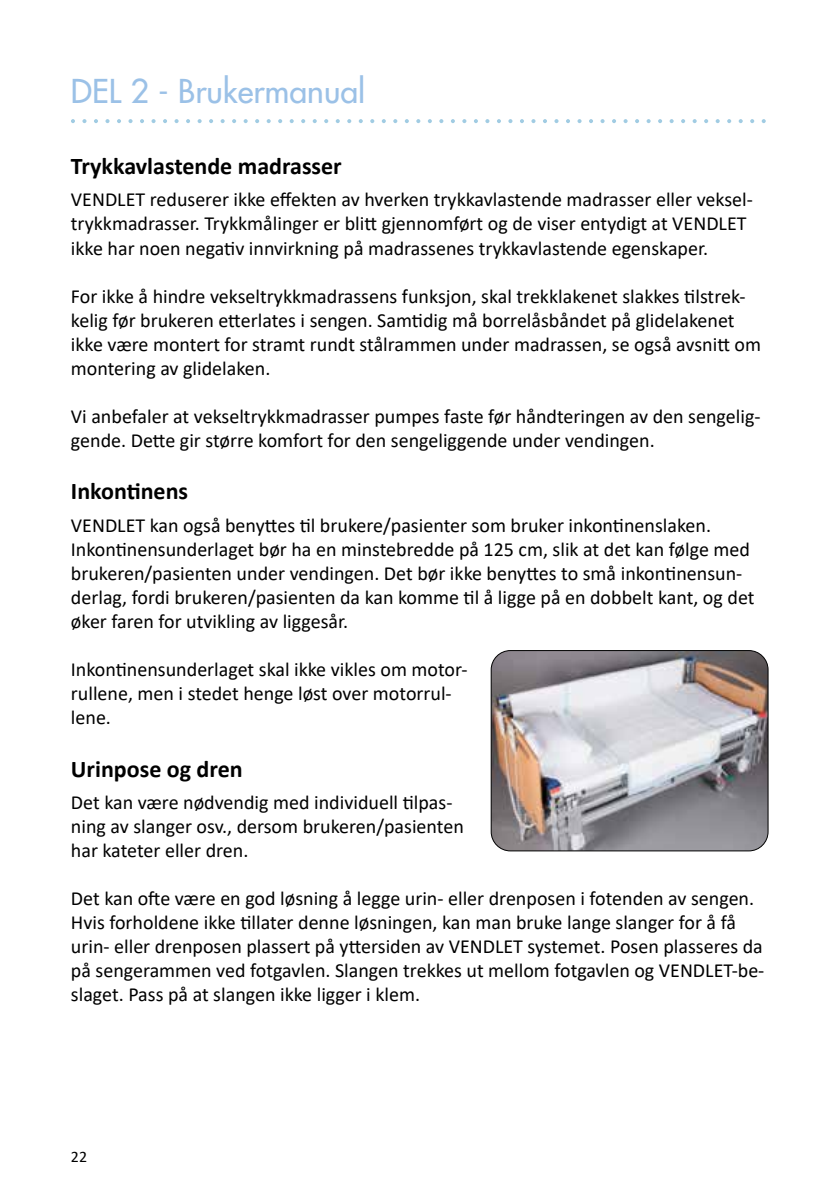
<style>
.page{position:relative;width:840px;height:1191px;background:#fff}
.page>*{position:absolute;margin:0;border:0;box-sizing:border-box;transform-origin:0 0}
.t1{font:32px "Futura";color:#9bc1e7}
.t2{font:700 24px "Calibri";color:#000}
.t3{font:20px/24px "Calibri";color:#000}
.t4{font:16px "Calibri";color:#000}
</style>
<div class="page">
<svg style="left:71px;top:119px;width:4px;height:4px"></svg>
<svg style="left:82px;top:119px;width:4px;height:4px"></svg>
<svg style="left:94px;top:119px;width:4px;height:4px"></svg>
<svg style="left:105px;top:119px;width:4px;height:4px"></svg>
<svg style="left:117px;top:119px;width:4px;height:4px"></svg>
<svg style="left:128px;top:119px;width:4px;height:4px"></svg>
<svg style="left:140px;top:119px;width:4px;height:4px"></svg>
<svg style="left:151px;top:119px;width:4px;height:4px"></svg>
<svg style="left:163px;top:119px;width:4px;height:4px"></svg>
<svg style="left:174px;top:119px;width:4px;height:4px"></svg>
<svg style="left:186px;top:119px;width:4px;height:4px"></svg>
<svg style="left:197px;top:119px;width:4px;height:4px"></svg>
<svg style="left:209px;top:119px;width:4px;height:4px"></svg>
<svg style="left:220px;top:119px;width:4px;height:4px"></svg>
<svg style="left:232px;top:119px;width:4px;height:4px"></svg>
<svg style="left:243px;top:119px;width:4px;height:4px"></svg>
<svg style="left:255px;top:119px;width:4px;height:4px"></svg>
<svg style="left:266px;top:119px;width:4px;height:4px"></svg>
<svg style="left:278px;top:119px;width:4px;height:4px"></svg>
<svg style="left:289px;top:119px;width:4px;height:4px"></svg>
<svg style="left:301px;top:119px;width:4px;height:4px"></svg>
<svg style="left:312px;top:119px;width:4px;height:4px"></svg>
<svg style="left:324px;top:119px;width:4px;height:4px"></svg>
<svg style="left:335px;top:119px;width:4px;height:4px"></svg>
<svg style="left:347px;top:119px;width:4px;height:4px"></svg>
<svg style="left:358px;top:119px;width:4px;height:4px"></svg>
<svg style="left:370px;top:119px;width:4px;height:4px"></svg>
<svg style="left:381px;top:119px;width:4px;height:4px"></svg>
<svg style="left:393px;top:119px;width:4px;height:4px"></svg>
<svg style="left:404px;top:119px;width:4px;height:4px"></svg>
<svg style="left:416px;top:119px;width:4px;height:4px"></svg>
<svg style="left:428px;top:119px;width:3px;height:4px"></svg>
<svg style="left:439px;top:119px;width:4px;height:4px"></svg>
<svg style="left:451px;top:119px;width:3px;height:4px"></svg>
<svg style="left:462px;top:119px;width:4px;height:4px"></svg>
<svg style="left:474px;top:119px;width:3px;height:4px"></svg>
<svg style="left:485px;top:119px;width:4px;height:4px"></svg>
<svg style="left:497px;top:119px;width:3px;height:4px"></svg>
<svg style="left:508px;top:119px;width:4px;height:4px"></svg>
<svg style="left:520px;top:119px;width:3px;height:4px"></svg>
<svg style="left:531px;top:119px;width:4px;height:4px"></svg>
<svg style="left:543px;top:119px;width:3px;height:4px"></svg>
<svg style="left:554px;top:119px;width:4px;height:4px"></svg>
<svg style="left:566px;top:119px;width:3px;height:4px"></svg>
<svg style="left:577px;top:119px;width:4px;height:4px"></svg>
<svg style="left:589px;top:119px;width:3px;height:4px"></svg>
<svg style="left:600px;top:119px;width:4px;height:4px"></svg>
<svg style="left:612px;top:119px;width:3px;height:4px"></svg>
<svg style="left:623px;top:119px;width:4px;height:4px"></svg>
<svg style="left:635px;top:119px;width:3px;height:4px"></svg>
<svg style="left:646px;top:119px;width:4px;height:4px"></svg>
<svg style="left:658px;top:119px;width:3px;height:4px"></svg>
<svg style="left:669px;top:119px;width:4px;height:4px"></svg>
<svg style="left:692px;top:119px;width:4px;height:4px"></svg>
<svg style="left:715px;top:119px;width:4px;height:4px"></svg>
<svg style="left:738px;top:119px;width:4px;height:4px"></svg>
<svg style="left:761px;top:119px;width:4px;height:4px"></svg>
<img style="left:492px;top:650px;width:275px;height:201px">
<div style="left:490px;top:650px;width:277px;height:201px;border:1px solid #000;border-radius:19px"></div>
<h1 class="t1" style="left:71px;top:70px;width:296px">DEL 2 - Brukermanual</h1>
<p class="t2" style="left:71px;top:149px;width:272px">Trykkavlastende madrasser</p>
<p class="t3" style="left:71px;top:187px;width:683px">VENDLET reduserer ikke effekten av hverken trykkavlastende madrasser eller veksel&shy;trykkmadrasser. Trykkmålinger er blitt gjennomført og de viser entydigt at VENDLET ikke har noen negativ innvirkning på madrassenes trykkavlastende egenskaper.</p>
<p class="t3" style="left:71px;top:283px;width:691px">For ikke å hindre vekseltrykkmadrassens funksjon, skal trekklakenet slakkes tilstrek&shy;kelig før brukeren etterlates i sengen. Samtidig må borrelåsbåndet på glidelakenet ikke være montert for stramt rundt stålrammen under madrassen, se også avsnitt om montering av glidelaken.</p>
<p class="t3" style="left:71px;top:403px;width:690px">Vi anbefaler at vekseltrykkmadrasser pumpes faste før håndteringen av den sengelig&shy;gende. Dette gir større komfort for den sengeliggende under vendingen.</p>
<p class="t2" style="left:71px;top:474px;width:119px">Inkontinens</p>
<p class="t3" style="left:71px;top:513px;width:684px">VENDLET kan også benyttes til brukere/pasienter som bruker inkontinenslaken.<br>Inkontinensunderlaget bør ha en minstebredde på 125 cm, slik at det kan følge med brukeren/pasienten under vendingen. Det bør ikke benyttes to små inkontinensun&shy;derlag, fordi brukeren/pasienten da kan komme til å ligge på en dobbelt kant, og det øker faren for utvikling av liggesår.</p>
<p class="t3" style="left:71px;top:657px;width:398px">Inkontinensunderlaget skal ikke vikles om motor&shy;rullene, men i stedet henge løst over motorrul&shy;lene.</p>
<p class="t2" style="left:71px;top:752px;width:173px">Urinpose og dren</p>
<p class="t3" style="left:71px;top:790px;width:394px">Det kan være nødvendig med individuell tilpas&shy;ning av slanger osv., dersom brukeren/pasienten har kateter eller dren.</p>
<p class="t3" style="left:71px;top:886px;width:694px">Det kan ofte være en god løsning å legge urin- eller drenposen i fotenden av sengen.<br>Hvis forholdene ikke tillater denne løsningen, kan man bruke lange slanger for å få urin- eller drenposen plassert på yttersiden av VENDLET systemet. Posen plasseres da på sengerammen ved fotgavlen. Slangen trekkes ut mellom fotgavlen og VENDLET-be&shy;slaget. Pass på at slangen ikke ligger i klem.</p>
<p class="t4" style="left:71px;top:1145px;width:18px">22</p>
</div>
